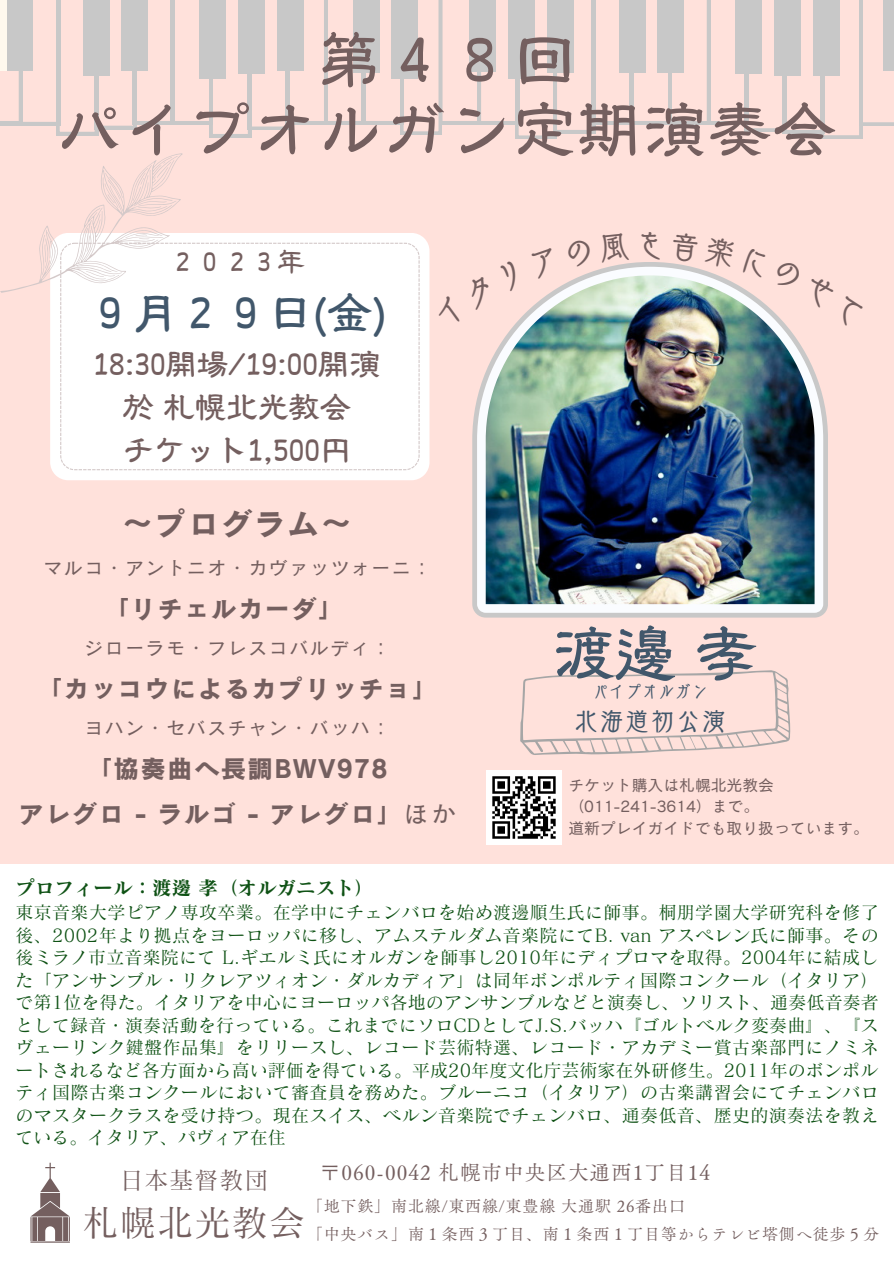
<style>
.page{position:relative;width:894px;height:1264px;background:#fff}
.page>*{position:absolute;margin:0;border:0;box-sizing:border-box;transform-origin:0 0}
.t1{font:63px "Motoya Reisyo Std W4";letter-spacing:.03em;color:#745f5f}
.t2{font:61.5px "Motoya Reisyo Std W4";color:#41576b}
.t3{font:45.15px "Motoya Reisyo Std W4";color:#41576b}
.t4{font:36px "Canva Matisse Pro N M";letter-spacing:.035em;color:#745f5f}
.t5{font:31.95px "Canva Lyra Std DB";color:#745f5f}
.t6{font:31.5px "Canva Cezanne Pro N B";letter-spacing:.05em;color:#745f5f}
.t7{font:31.2px "Motoya Reisyo Std W4";color:#745f5f}
.t8{font:27.15px "Motoya Reisyo Std W4";color:#745f5f}
.t9{font:25.5px "Canva Cezanne Pro N B";letter-spacing:.05em;color:#745f5f}
.t10{font:25.5px "Canva Lyra Std DB";color:#41576b}
.t11{font:24px "Canva Matisse Pro N M";letter-spacing:.035em;color:#745f5f}
.t12{font:20.55px "Canva Tsuku A Old Min Pr 6 N R";letter-spacing:.05em;color:#745f5f}
.t13{font:19.5px "Canva Cezanne Pro N M";letter-spacing:.05em;color:#745f5f}
.t14{font:19.5px "Canva Matisse Pro N B";color:#0f5215}
.t15{font:18px/22.5px "Canva Matisse Pro N M";letter-spacing:.02em;color:#0f5215;text-align:justify}
.t16{font:16.5px "Canva Lyra Std DB";color:#41576b}
.t17{font:16.05px "Canva Tsuku A Old Min Pr 6 N R";letter-spacing:.05em;color:#745f5f}
.t18{font:15.75px "Canva Cezanne Pro N M";color:#745f5f}
.s1{font-family:"Canva Cezanne Pro N M"}
</style>
<div class="page">
<div style="left:0;top:0;width:893px;height:864px;background:#ffe1db"></div>
<svg style="left:50px;top:233px;width:379px;height:247px;background:#fdfcfc"></svg>
<div style="left:60px;top:243px;width:359px;height:227px;background:#fff"></div>
<svg style="left:18px;top:0;width:875px;height:139px"></svg>
<div style="left:83px;top:0;width:27px;height:76px;background:#c8c8c8"></div>
<div style="left:121px;top:0;width:26px;height:70px;background:#c8c8c8"></div>
<div style="left:199px;top:0;width:27px;height:78px;background:#c8c8c8"></div>
<div style="left:277px;top:0;width:27px;height:70px;background:#c8c8c8"></div>
<div style="left:238px;top:0;width:26px;height:73px;background:#c8c8c8"></div>
<div style="left:353px;top:0;width:26px;height:73px;background:#c8c8c8"></div>
<div style="left:391px;top:0;width:26px;height:78px;background:#c8c8c8"></div>
<div style="left:469px;top:0;width:26px;height:72px;background:#c8c8c8"></div>
<div style="left:547px;top:0;width:26px;height:73px;background:#c8c8c8"></div>
<div style="left:508px;top:0;width:26px;height:78px;background:#c8c8c8"></div>
<div style="left:618px;top:0;width:27px;height:73px;background:#c8c8c8"></div>
<div style="left:656px;top:0;width:27px;height:73px;background:#c8c8c8"></div>
<div style="left:734px;top:0;width:27px;height:73px;background:#c8c8c8"></div>
<div style="left:813px;top:0;width:26px;height:76px;background:#c8c8c8"></div>
<div style="left:773px;top:0;width:26px;height:75px;background:#c8c8c8"></div>
<div style="left:883px;top:0;width:10px;height:71px;background:#c8c8c8"></div>
<div style="left:0;top:0;width:33px;height:71px;background:#c8c8c8"></div>
<svg style="left:472px;top:262px;width:355px;height:355px;fill:#c8c8c8"></svg>
<svg style="left:477px;top:267px;width:346px;height:346px;fill:#fafcff"></svg>
<img style="left:485px;top:275px;width:329px;height:329px">
<div style="left:0;top:0;width:7px;height:70px;background:#fff9ee"></div>
<svg style="left:0;top:121px;width:218px;height:223px"></svg>
<svg style="left:86px;top:264px;width:18px;height:19px"></svg>
<svg style="left:24px;top:230px;width:40px;height:45px"></svg>
<svg style="left:79px;top:161px;width:94px;height:92px"></svg>
<svg style="left:30px;top:1162px;width:40px;height:80px"></svg>
<img style="left:486px;top:770px;width:75px;height:74px">
<svg style="left:520px;top:670px;width:270px;height:85px"></svg>
<svg style="left:472px;top:262px;width:50px;height:67px"></svg>
<svg style="left:530px;top:262px;width:29px;height:16px"></svg>
<svg style="left:566px;top:262px;width:26px;height:6px"></svg>
<svg style="left:599px;top:262px;width:30px;height:1px"></svg>
<svg style="left:704px;top:262px;width:31px;height:8px"></svg>
<svg style="left:742px;top:262px;width:85px;height:65px"></svg>
<p class="t1" style="left:318px;top:28px;width:260px">第４８回</p>
<p class="t1" style="left:58px;top:98px;width:780px">パイプオルガン定期演奏会</p>
<p class="t8" style="left:169px;top:248px;width:137px">２０２３年</p>
<p class="t3" style="left:88px;top:290px;width:300px">９月２９日(金)</p>
<p class="t7" style="left:93px;top:348px;width:288px">18:30開場/19:00開演</p>
<p class="t7" style="left:123px;top:391px;width:230px">於札幌北光教会</p>
<p class="t7" style="left:123px;top:434px;width:230px">チケット1,500円</p>
<p class="t6" style="left:122px;top:507px;width:226px">～プログラム～</p>
<p class="t13" style="left:43px;top:558px;width:390px">マルコ・アントニオ・カヴァッツォーニ：</p>
<p class="t9" style="left:104px;top:596px;width:241px">「リチェルカーダ」</p>
<p class="t13" style="left:84px;top:638px;width:308px">ジローラモ・フレスコバルディ：</p>
<p class="t9" style="left:37px;top:675px;width:402px">「カッコウによるカプリッチョ」</p>
<p class="t13" style="left:84px;top:718px;width:308px">ヨハン・セバスチャン・バッハ：</p>
<p class="t9" style="left:87px;top:755px;width:302px">「協奏曲ヘ長調BWV978</p>
<p class="t9" style="left:18px;top:800px;width:439px">アレグロ - ラルゴ - アレグロ」<span class="s1">ほか</span></p>
<p class="t5" style="left:633px;top:229px;width:34px">を</p>
<p class="t2" style="left:553px;top:622px;width:206px">渡邊孝</p>
<p class="t16" style="left:592px;top:683px;width:117px">パイプオルガン</p>
<p class="t10" style="left:573px;top:708px;width:155px">北海道初公演</p>
<p class="t18" style="left:568px;top:776px;width:207px">チケット購入は札幌北光教会</p>
<p class="t18" style="left:568px;top:798px;width:192px">（011-241-3614）まで。</p>
<p class="t18" style="left:568px;top:819px;width:302px">道新プレイガイドでも取り扱っています。</p>
<p class="t14" style="left:16px;top:878px;width:360px">プロフィール：渡邊孝（オルガニスト）</p>
<p class="t15" style="left:16px;top:900px;width:864px">東京音楽大学ピアノ専攻卒業。在学中にチェンバロを始め渡邊順生氏に師事。桐朋学園大学研究科を修了後、2002年より拠点をヨーロッパに移し、アムステルダム音楽院にてB. van アスペレン氏に師事。その後ミラノ市立音楽院にて L.ギエルミ氏にオルガンを師事し2010年にディプロマを取得。2004年に結成した「アンサンブル・リクレアツィオン・ダルカディア」は同年ボンポルティ国際コンクール（イタリア）で第1位を得た。イタリアを中心にヨーロッパ各地のアンサンブルなどと演奏し、ソリスト、通奏低音奏者として録音・演奏活動を行っている。これまでにソロCDとしてJ.S.バッハ『ゴルトベルク変奏曲』、『スヴェーリンク鍵盤作品集』をリリースし、レコード芸術特選、レコード・アカデミー賞古楽部門にノミネートされるなど各方面から高い評価を得ている。平成20年度文化庁芸術家在外研修生。2011年のボンポルティ国際古楽コンクールにおいて審査員を務めた。ブルーニコ（イタリア）の古楽講習会にてチェンバロのマスタークラスを受け持つ。現在スイス、ベルン音楽院でチェンバロ、通奏低音、歴史的演奏法を教えている。イタリア、パヴィア在住</p>
<p class="t11" style="left:120px;top:1168px;width:150px">日本基督教団</p>
<p class="t4" style="left:82px;top:1203px;width:224px">札幌北光教会</p>
<p class="t12" style="left:320px;top:1162px;width:391px">〒060-0042 札幌市中央区大通西1丁目 14</p>
<p class="t17" style="left:307px;top:1197px;width:375px">「地下鉄」南北線/東西線/東豊線大通駅 26番出口</p>
<p class="t17" style="left:307px;top:1225px;width:574px">「中央バス」南１条西３丁目、南１条西１丁目等からテレビ塔側へ徒歩５分</p>
</div>
